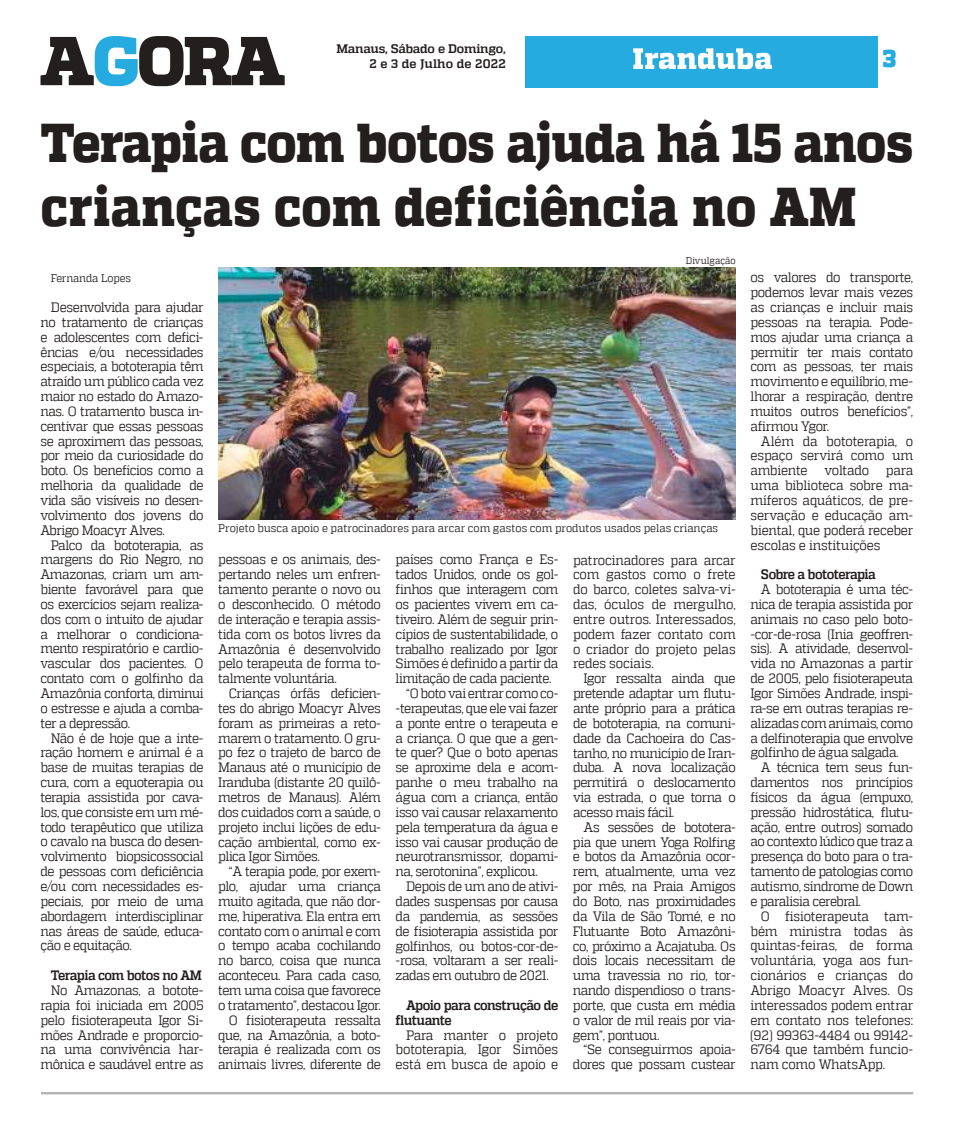
<style>
.page{position:relative;width:957px;height:1134px;background:#fff}
.page>*{position:absolute;margin:0;border:0;box-sizing:border-box;transform-origin:0 0}
.t1{font:800 54.38px/63.1px "MW Quadon";color:#241f1f;scale:.9 1}
.t2{font:900 24.75px "MW Quadon";color:#26abe0;scale:.94 1}
.t3{font:13.62px/14.9px "MW Quadon";letter-spacing:-.04em;color:#241f1f;text-align:justify;scale:.93 1}
.t4{font:700 13.62px/14.9px "MW Quadon";letter-spacing:-.04em;color:#241f1f;scale:.93 1}
.t5{font:700 12.38px/15.5px "MW Quadon";letter-spacing:-.01em;color:#241f1f;text-align:right}
.t6{font:11.12px "MW Quadon";color:#241f1f;scale:.94 1}
.t7{font:11.12px "MW Quadon";color:#241f1f;scale:.93 1}
.t8{font:9.88px "MW Quadon";letter-spacing:.005em;color:#241f1f;scale:.9 1}
</style>
<div class="page">
<hr style="left:41px;top:1092px;width:872px;height:2px;background:#b5b5b6">
<svg style="left:40px;top:36px;width:245px;height:50px"></svg>
<div style="left:526px;top:36px;width:352px;height:51px;background:#26abe0"></div>
<svg style="left:633px;top:48px;width:139px;height:21px"></svg>
<img style="left:218px;top:267px;width:518px;height:253px">
<p class="t5" style="left:336px;top:41px;width:171px">Manaus, Sábado e Domingo,<br>2 e 3 de Julho de 2022</p>
<h2 class="t2" style="left:882px;top:43px;width:16px">3</h2>
<h1 class="t1" style="left:41px;top:113px;width:970px">Terapia com botos ajuda há 15 anos crianças com deficiência no AM</h1>
<p class="t7" style="left:51px;top:272px;width:88px">Fernanda Lopes</p>
<p class="t3" style="left:40px;top:300px;width:177px;text-indent:10px">Desenvolvida para ajudar no tratamento de crianças e adolescentes com defici&shy;ências e/ou necessidades especiais, a bototerapia têm atraído um público cada vez maior no estado do Amazo&shy;nas. O tratamento busca in&shy;centivar que essas pessoas se aproximem das pessoas, por meio da curiosidade do boto. Os benefícios como a melhoria da qualidade de vida são visíveis no desen&shy;volvimento dos jovens do Abrigo Moacyr Alves.</p>
<p class="t3" style="left:40px;top:537px;width:177px;text-indent:10px">Palco da bototerapia, as margens do Rio Negro, no Amazonas, criam um am&shy;biente favorável para que os exercícios sejam realiza&shy;dos com o intuito de ajudar a melhorar o condiciona&shy;mento respiratório e cardio&shy;vascular dos pacientes. O contato com o golfinho da Amazônia conforta, diminui o estresse e ajuda a comba&shy;ter a depressão.</p>
<p class="t3" style="left:40px;top:730px;width:177px;text-indent:10px">Não é de hoje que a inte&shy;ração homem e animal é a base de muitas terapias de cura, com a equoterapia ou terapia assistida por cava&shy;los, que consiste em um mé&shy;todo terapêutico que utiliza o cavalo na busca do desen&shy;volvimento biopsicossocial de pessoas com deficiência e/ou com necessidades es&shy;peciais, por meio de uma abordagem interdisciplinar nas áreas de saúde, educa&shy;ção e equitação.</p>
<p class="t4" style="left:51px;top:968px;width:164px">Terapia com botos no AM</p>
<p class="t3" style="left:40px;top:983px;width:177px;text-indent:10px">No Amazonas, a botote&shy;rapia foi iniciada em 2005 pelo fisioterapeuta Igor Si&shy;mões Andrade e proporcio&shy;na uma convivência har&shy;mônica e saudável entre as</p>
<p class="t8" style="left:686px;top:255px;width:57px">Divulgação</p>
<p class="t6" style="left:218px;top:521px;width:533px">Projeto busca apoio e patrocinadores para arcar com gastos com produtos usados pelas crianças</p>
<p class="t3" style="left:218px;top:552px;width:176px">pessoas e os animais, des&shy;pertando neles um enfren&shy;tamento perante o novo ou o desconhecido. O método de interação e terapia assis&shy;tida com os botos livres da Amazônia é desenvolvido pelo terapeuta de forma to&shy;talmente voluntária.</p>
<p class="t3" style="left:218px;top:686px;width:176px;text-indent:10px">Crianças órfãs deficien&shy;tes do abrigo Moacyr Alves foram as primeiras a reto&shy;marem o tratamento. O gru&shy;po fez o trajeto de barco de Manaus até o município de Iranduba (distante 20 quilô&shy;metros de Manaus). Além dos cuidados com a saúde, o projeto inclui lições de edu&shy;cação ambiental, como ex&shy;plica Igor Simões.</p>
<p class="t3" style="left:218px;top:864px;width:176px;text-align:right">“A terapia pode, por exem&shy;plo, ajudar uma criança muito agitada, que não dor&shy;me, hiperativa. Ela entra em contato com o animal e com o tempo acaba cochilando no barco, coisa que nunca aconteceu. Para cada caso, tem uma coisa que favorece o tratamento”, destacou Igor.<br>O fisioterapeuta ressalta que, na Amazônia, a boto&shy;terapia é realizada com os animais livres, diferente de</p>
<p class="t3" style="left:396px;top:552px;width:176px">países como França e Es-</p>
<p class="t3" style="left:396px;top:567px;width:176px">tados Unidos, onde os gol-</p>
<p class="t3" style="left:396px;top:582px;width:176px">finhos que interagem com</p>
<p class="t3" style="left:396px;top:597px;width:176px">os pacientes vivem em ca-</p>
<p class="t3" style="left:396px;top:612px;width:176px">tiveiro. Além de seguir prin-</p>
<p class="t3" style="left:396px;top:626px;width:176px">cípios de sustentabilidade, o</p>
<p class="t3" style="left:396px;top:641px;width:176px">trabalho realizado por Igor</p>
<p class="t3" style="left:396px;top:656px;width:176px">Simões é definido a partir da</p>
<p class="t3" style="left:396px;top:671px;width:169px">limitação de cada paciente.</p>
<p class="t3" style="left:406px;top:686px;width:165px">“O boto vai entrar como co-</p>
<p class="t3" style="left:396px;top:701px;width:176px">-terapeutas, que ele vai fazer</p>
<p class="t3" style="left:396px;top:715px;width:176px">a ponte entre o terapeuta e</p>
<p class="t3" style="left:396px;top:730px;width:176px">a criança. O que que a gen-</p>
<p class="t3" style="left:396px;top:745px;width:176px">te quer? Que o boto apenas</p>
<p class="t3" style="left:396px;top:760px;width:176px">se aproxime dela e acom-</p>
<p class="t3" style="left:396px;top:775px;width:176px">panhe o meu trabalho na</p>
<p class="t3" style="left:396px;top:790px;width:176px">água com a criança, então</p>
<p class="t3" style="left:396px;top:805px;width:176px">isso vai causar relaxamento</p>
<p class="t3" style="left:396px;top:819px;width:176px">pela temperatura da água e</p>
<p class="t3" style="left:396px;top:834px;width:176px">isso vai causar produção de</p>
<p class="t3" style="left:396px;top:849px;width:176px">neurotransmissor, dopami-</p>
<p class="t3" style="left:396px;top:864px;width:154px">na, serotonina”, explicou.</p>
<p class="t3" style="left:406px;top:879px;width:165px">Depois de um ano de ativi-</p>
<p class="t3" style="left:395px;top:894px;width:176px">dades suspensas por causa</p>
<p class="t3" style="left:395px;top:908px;width:176px">da pandemia, as sessões</p>
<p class="t3" style="left:395px;top:923px;width:176px">de fisioterapia assistida por</p>
<p class="t3" style="left:395px;top:938px;width:176px">golfinhos, ou botos-cor-de-</p>
<p class="t3" style="left:395px;top:953px;width:176px">-rosa, voltaram a ser reali-</p>
<p class="t3" style="left:395px;top:968px;width:166px">zadas em outubro de 2021.</p>
<p class="t4" style="left:395px;top:998px;width:176px;text-indent:10px">Apoio para construção de flutuante</p>
<p class="t3" style="left:395px;top:1027px;width:176px;text-indent:10px">Para manter o projeto bototerapia, Igor Simões está em busca de apoio e</p>
<p class="t3" style="left:573px;top:552px;width:176px">patrocinadores para arcar com gastos como o frete do barco, coletes salva-vi&shy;das, óculos de mergulho, entre outros. Interessados, podem fazer contato com o criador do projeto pelas redes sociais.</p>
<p class="t3" style="left:573px;top:671px;width:176px;text-indent:10px">Igor ressalta ainda que pretende adaptar um flutu&shy;ante próprio para a prática de bototerapia, na comuni&shy;dade da Cachoeira do Cas&shy;tanho, no município de Iran&shy;duba. A nova localização permitirá o deslocamento via estrada, o que torna o acesso mais fácil.</p>
<p class="t3" style="left:573px;top:819px;width:176px;text-indent:10px">As sessões de bototera&shy;pia que unem Yoga Rolfing e botos da Amazônia ocor&shy;rem, atualmente, uma vez por mês, na Praia Amigos do Boto, nas proximidades da Vila de São Tomé, e no Flutuante Boto Amazôni&shy;co, próximo a Acajatuba. Os dois locais necessitam de uma travessia no rio, tor&shy;nando dispendioso o trans&shy;porte, que custa em média o valor de mil reais por via&shy;gem”, pontuou.</p>
<p class="t3" style="left:573px;top:1042px;width:176px;text-align:right">“Se conseguirmos apoia&shy;dores que possam custear</p>
<p class="t3" style="left:750px;top:270px;width:176px">os valores do transporte, podemos levar mais vezes as crianças e incluir mais pessoas na terapia. Pode&shy;mos ajudar uma criança a permitir ter mais contato com as pessoas, ter mais movimento e equilíbrio, me&shy;lhorar a respiração, dentre muitos outros benefícios”, afirmou Ygor.</p>
<p class="t3" style="left:750px;top:433px;width:176px;text-indent:10px">Além da bototerapia, o espaço servirá como um ambiente voltado para uma biblioteca sobre ma&shy;míferos aquáticos, de pre&shy;servação e educação am&shy;biental, que poderá receber escolas e instituições</p>
<p class="t4" style="left:761px;top:567px;width:125px">Sobre a bototerapia</p>
<p class="t3" style="left:750px;top:582px;width:176px;text-indent:10px">A bototerapia é uma téc&shy;nica de terapia assistida por animais no caso pelo boto--cor-de-rosa (Inia geoffren&shy;sis). A atividade, desenvol&shy;vida no Amazonas a partir de 2005, pelo fisioterapeuta Igor Simões Andrade, inspi&shy;ra-se em outras terapias re&shy;alizadas com animais, como a delfinoterapia que envolve golfinho de água salgada.</p>
<p class="t3" style="left:750px;top:760px;width:176px;text-indent:10px">A técnica tem seus fun&shy;damentos nos princípios físicos da água (empuxo, pressão hidrostática, flutu&shy;ação, entre outros) somado ao contexto lúdico que traz a presença do boto para o tra&shy;tamento de patologias como autismo, síndrome de Down e paralisia cerebral.</p>
<p class="t3" style="left:750px;top:908px;width:176px;text-indent:10px">O fisioterapeuta tam&shy;bém ministra todas às quintas-feiras, de forma voluntária, yoga aos fun&shy;cionários e crianças do Abrigo Moacyr Alves. Os interessados podem entrar em contato nos telefones: (92) 99363-4484 ou 99142- 6764 que também funcio&shy;nam como WhatsApp.</p>
</div>
